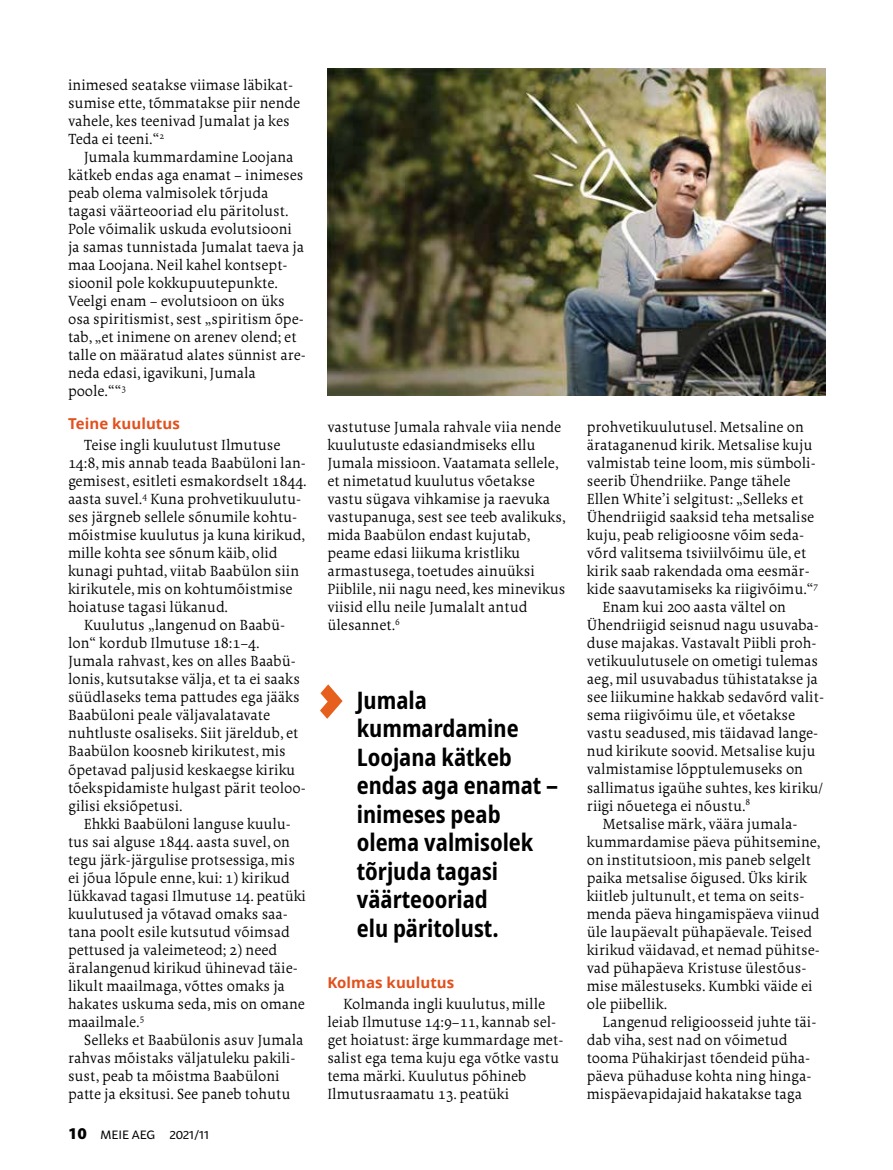
<style>
.page{position:relative;width:893px;height:1170px;background:#fff}
.page>*{position:absolute;margin:0;border:0;box-sizing:border-box;transform-origin:0 0}
.t1{font:700 condensed 24px/28.5px "Noto Sans";color:#000}
.t2{font:15.75px/18px "Borges Blanca";color:#000}
.t3{font:700 15px "Noto Sans";letter-spacing:.005em;color:#e1501d}
.t4{font:12px "Mato Sans";color:#000}
.s1{font-family:"Myriad Pro";font-weight:900;font-size:16.5px}
</style>
<div class="page">
<img style="left:327px;top:68px;width:498px;height:327px">
<svg style="left:320px;top:684px;width:23px;height:34px"></svg>
<p class="t2" style="left:68px;top:76px;width:234px">inimesed seatakse viimase läbikat&shy;sumise ette, tõmmatakse piir nende vahele, kes teenivad Jumalat ja kes<br>Teda ei teeni.“<sup>2</sup></p>
<p class="t2" style="left:68px;top:148px;width:240px;text-indent:16px">Jumala kummardamine Loojana kätkeb endas aga enamat – inimeses peab olema valmisolek tõrjuda tagasi väärteooriad elu päritolust.<br>Pole võimalik uskuda evolutsiooni ja samas tunnistada Jumalat taeva ja maa Loojana. Neil kahel kontsept&shy;sioonil pole kokkupuutepunkte.<br>Veelgi enam – evolutsioon on üks osa spiritismist, sest „spiritism õpe&shy;tab, „et inimene on arenev olend; et talle on määratud alates sünnist are&shy;neda edasi, igavikuni, Jumala poole.““<sup>3</sup></p>
<p class="t3" style="left:68px;top:413px;width:113px">Teine kuulutus</p>
<p class="t2" style="left:68px;top:436px;width:240px;text-indent:16px">Teise ingli kuulutust Ilmutuse 14:8, mis annab teada Baabüloni lan&shy;gemisest, esitleti esmakordselt 1844. aasta suvel.<sup>4</sup> Kuna prohvetikuulutu&shy;ses järgneb sellele sõnumile kohtu&shy;mõistmise kuulutus ja kuna kirikud, mille kohta see sõnum käib, olid kunagi puhtad, viitab Baabülon siin kirikutele, mis on kohtumõistmise hoiatuse tagasi lükanud.</p>
<p class="t2" style="left:68px;top:616px;width:239px;text-indent:16px">Kuulutus „langenud on Baabü&shy;lon“ kordub Ilmutuse 18:1–4.<br>Jumala rahvast, kes on alles Baabü&shy;lonis, kutsutakse välja, et ta ei saaks süüdlaseks tema pattudes ega jääks Baabüloni peale väljavalatavate nuhtluste osaliseks. Siit järeldub, et Baabülon koosneb kirikutest, mis õpetavad paljusid keskaegse kiriku tõekspidamiste hulgast pärit teoloo&shy;gilisi eksiõpetusi.</p>
<p class="t2" style="left:68px;top:814px;width:239px;text-indent:16px">Ehkki Baabüloni languse kuulu&shy;tus sai alguse 1844. aasta suvel, on tegu järk-järgulise protsessiga, mis ei jõua lõpule enne, kui: 1) kirikud lükkavad tagasi Ilmutuse 14. peatüki kuulutused ja võtavad omaks saa&shy;tana poolt esile kutsutud võimsad pettused ja valeimeteod; 2) need äralangenud kirikud ühinevad täie&shy;likult maailmaga, võttes omaks ja hakates uskuma seda, mis on omane maailmale.<sup>5</sup></p>
<p class="t2" style="left:68px;top:1030px;width:237px;text-indent:16px">Selleks et Baabülonis asuv Jumala rahvas mõistaks väljatuleku pakili&shy;sust, peab ta mõistma Baabüloni patte ja eksitusi. See paneb tohutu</p>
<p class="t4" style="left:68px;top:1123px;width:142px"><span class="s1">10</span> MEIE AEG 2021/11</p>
<p class="t2" style="left:327px;top:418px;width:240px">vastutuse Jumala rahvale viia nende kuulutuste edasiandmiseks ellu<br>Jumala missioon. Vaatamata sellele, et nimetatud kuulutus võetakse vastu sügava vihkamise ja raevuka vastupanuga, sest see teeb avalikuks, mida Baabülon endast kujutab, peame edasi liikuma kristliku armastusega, toetudes ainuüksi<br>Piiblile, nii nagu need, kes minevikus viisid ellu neile Jumalalt antud ülesannet.<sup>6</sup></p>
<h1 class="t1" style="left:357px;top:686px;width:203px">Jumala kummardamine<br>Loojana kätkeb endas aga enamat – inimeses peab olema valmisolek tõrjuda tagasi väärteooriad<br>elu päritolust.</h1>
<p class="t3" style="left:327px;top:971px;width:128px">Kolmas kuulutus</p>
<p class="t2" style="left:327px;top:994px;width:238px;text-indent:16px">Kolmanda ingli kuulutus, mille leiab Ilmutuse 14:9–11, kannab sel&shy;get hoiatust: ärge kummardage met&shy;salist ega tema kuju ega võtke vastu tema märki. Kuulutus põhineb<br>Ilmutusraamatu 13. peatüki</p>
<p class="t2" style="left:587px;top:418px;width:219px">prohvetikuulutusel. Metsaline on</p>
<p class="t2" style="left:587px;top:436px;width:227px">ärataganenud kirik. Metsalise kuju</p>
<p class="t2" style="left:587px;top:454px;width:231px">valmistab teine loom, mis sümboli-</p>
<p class="t2" style="left:587px;top:472px;width:205px">seerib Ühendriike. Pange tähele</p>
<p class="t2" style="left:587px;top:490px;width:218px">Ellen White’i selgitust: „Selleks et</p>
<p class="t2" style="left:587px;top:508px;width:229px">Ühendriigid saaksid teha metsalise</p>
<p class="t2" style="left:587px;top:526px;width:219px">kuju, peab religioosne võim seda-</p>
<p class="t2" style="left:587px;top:544px;width:221px">võrd valitsema tsiviilvõimu üle, et</p>
<p class="t2" style="left:587px;top:562px;width:225px">kirik saab rakendada oma eesmär-</p>
<p class="t2" style="left:587px;top:580px;width:233px">kide saavutamiseks ka riigivõimu.“<sup>7</sup></p>
<p class="t2" style="left:603px;top:598px;width:185px">Enam kui 200 aasta vältel on</p>
<p class="t2" style="left:587px;top:616px;width:234px">Ühendriigid seisnud nagu usuvaba-</p>
<p class="t2" style="left:587px;top:634px;width:231px">duse majakas. Vastavalt Piibli proh-</p>
<p class="t2" style="left:587px;top:652px;width:233px">vetikuulutusele on ometigi tulemas</p>
<p class="t2" style="left:587px;top:670px;width:233px">aeg, mil usuvabadus tühistatakse ja</p>
<p class="t2" style="left:587px;top:688px;width:239px">see liikumine hakkab sedavõrd valit-</p>
<p class="t2" style="left:587px;top:706px;width:210px">sema riigivõimu üle, et võetakse</p>
<p class="t2" style="left:587px;top:724px;width:233px">vastu seadused, mis täidavad lange-</p>
<p class="t2" style="left:587px;top:742px;width:230px">nud kirikute soovid. Metsalise kuju</p>
<p class="t2" style="left:587px;top:760px;width:218px">valmistamise lõpptulemuseks on</p>
<p class="t2" style="left:587px;top:778px;width:238px">sallimatus igaühe suhtes, kes kiriku/</p>
<p class="t2" style="left:587px;top:796px;width:165px">riigi nõuetega ei nõustu.<sup>8</sup></p>
<p class="t2" style="left:603px;top:814px;width:197px">Metsalise märk, väära jumala-</p>
<p class="t2" style="left:587px;top:832px;width:235px">kummardamise päeva pühitsemine,</p>
<p class="t2" style="left:587px;top:850px;width:226px">on institutsioon, mis paneb selgelt</p>
<p class="t2" style="left:587px;top:868px;width:222px">paika metsalise õigused. Üks kirik</p>
<p class="t2" style="left:587px;top:886px;width:219px">kiitleb jultunult, et tema on seits-</p>
<p class="t2" style="left:587px;top:904px;width:234px">menda päeva hingamispäeva viinud</p>
<p class="t2" style="left:587px;top:922px;width:227px">üle laupäevalt pühapäevale. Teised</p>
<p class="t2" style="left:587px;top:940px;width:235px">kirikud väidavad, et nemad pühitse-</p>
<p class="t2" style="left:587px;top:958px;width:221px">vad pühapäeva Kristuse ülestõus-</p>
<p class="t2" style="left:587px;top:976px;width:227px">mise mälestuseks. Kumbki väide ei</p>
<p class="t2" style="left:587px;top:994px;width:82px">ole piibellik.</p>
<p class="t2" style="left:603px;top:1012px;width:216px">Langenud religioosseid juhte täi-</p>
<p class="t2" style="left:587px;top:1030px;width:202px">dab viha, sest nad on võimetud</p>
<p class="t2" style="left:587px;top:1048px;width:225px">tooma Pühakirjast tõendeid püha-</p>
<p class="t2" style="left:587px;top:1066px;width:226px">päeva pühaduse kohta ning hinga-</p>
<p class="t2" style="left:587px;top:1084px;width:217px">mispäevapidajaid hakatakse taga</p>
</div>
